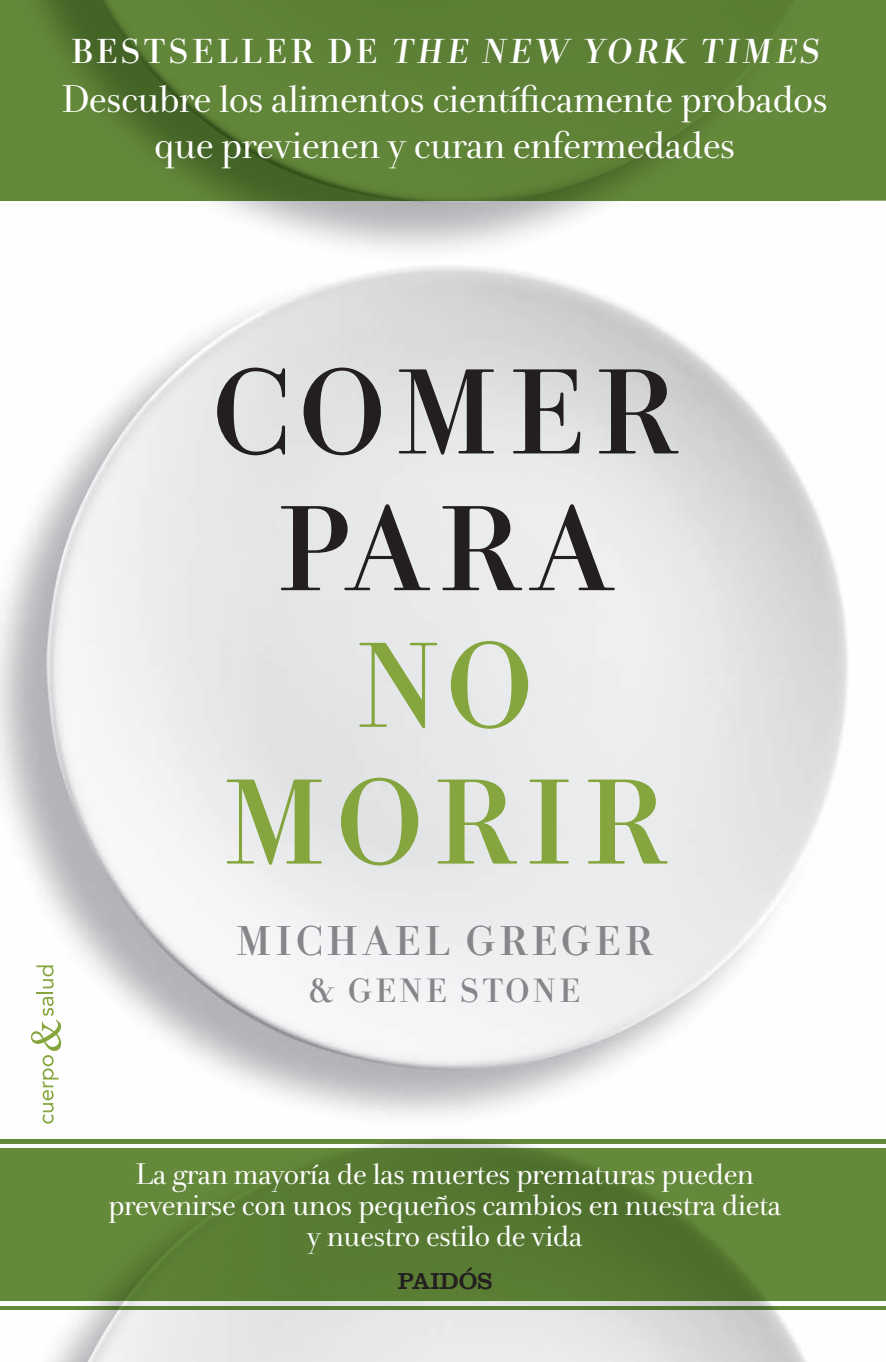
<style>
.page{position:relative;width:886px;height:1362px;background:#fff}
.page>*{position:absolute;margin:0;border:0;box-sizing:border-box;transform-origin:0 0}
.t1{font:700 124.4px/136.6px "Andrade Pro";letter-spacing:.065em;color:#231f20;text-align:center}
.t2{font:700 124.4px/136.6px "Andrade Pro";letter-spacing:.065em;color:#85a63e;text-align:center}
.t3{font:700 42.8px "Andrade Pro";letter-spacing:.075em;color:#848689}
.t4{font:39.6px/46.2px "Andrade Pro";letter-spacing:-.03em;color:#fff;text-align:center}
.t5{font:italic 700 35.8px "Andrade Pro";letter-spacing:.075em;color:#fff}
.t6{font:700 34.6px "Andrade Pro";letter-spacing:.075em;color:#848689}
.t7{font:30.6px/30.6px "Andrade Pro";letter-spacing:-.03em;color:#fff;text-align:center}
.t8{font:24px "Clarendon LT Std";color:#231f20}
.s1{font-style:normal}
</style>
<div class="page">
<img style="left:0;top:265px;width:885px;height:1096px">
<svg style="left:0;top:0;width:885px;height:201px;background:#5d8036"></svg>
<img style="left:0;top:1148px;width:885px;height:152px">
<img style="left:0;top:1305px;width:885px;height:4px">
<hr style="left:0;top:1139px;width:885px;height:4px;background:#65893b">
<svg style="left:31px;top:965px;width:30px;height:158px"></svg>
<p class="t5" style="left:70px;top:28px;width:750px"><span class="s1">BESTSELLER DE</span> THE NEW YORK TIMES</p>
<p class="t4" style="left:61px;top:77px;width:768px">Descubre los alimentos científicamente probados que previenen y curan enfermedades</p>
<h1 class="t1" style="left:211px;top:346px;width:467px">COMER<br>PARA</h1>
<h1 class="t2" style="left:222px;top:619px;width:445px">NO<br>MORIR</h1>
<h2 class="t3" style="left:236px;top:912px;width:418px">MICHAEL GREGER</h2>
<p class="t6" style="left:308px;top:967px;width:274px">&amp; GENE STONE</p>
<p class="t7" style="left:108px;top:1159px;width:675px">La gran mayoría de las muertes prematuras pueden prevenirse con unos pequeños cambios en nuestra dieta y nuestro estilo de vida</p>
<p class="t8" style="left:397px;top:1266px;width:96px">PAIDÓS</p>
</div>
